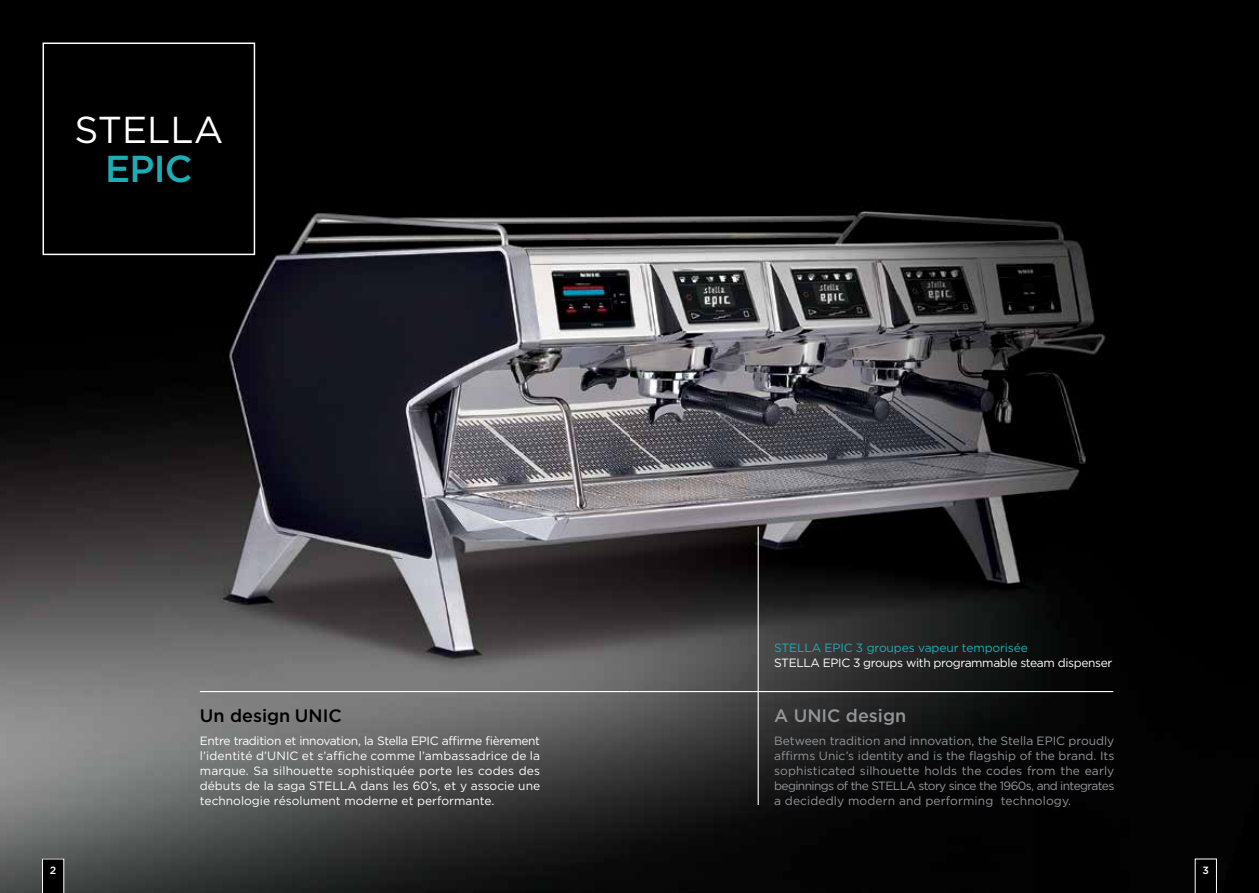
<style>
.page{position:relative;width:1259px;height:893px;background:#fff}
.page>*{position:absolute;margin:0;border:0;box-sizing:border-box;transform-origin:0 0}
.t1{font:37.5px "Gotham";color:#fff}
.t2{font:500 37.5px "Gotham";color:#1eadb6}
.t3{font:500 18px "Gotham";color:#000}
.t4{font:500 18px "Gotham";color:#939598}
.t5{font:12px/15px "Gotham";letter-spacing:-.015em;color:#fff;text-align:justify}
.t6{font:12px/15px "Gotham";letter-spacing:.01em;color:#939598;text-align:justify}
.t7{font:12px "Gotham";letter-spacing:-.01em;color:#1eadb6}
.t8{font:500 10.5px "Gotham";color:#fff}
</style>
<div class="page">
<img style="left:629px;top:0;width:630px;height:893px">
<svg style="left:0;top:0;width:629px;height:893px;background:#39393b"></svg>
<div style="left:43px;top:43px;width:212px;height:212px;background:#000;border:2px solid #fff"></div>
<svg style="left:42px;top:859px;width:22px;height:34px"></svg>
<svg style="left:1195px;top:859px;width:21px;height:34px"></svg>
<hr style="left:200px;top:691px;width:429px;height:1px;background:#fff">
<hr style="left:629px;top:691px;width:484px;height:1px;background:#fff">
<hr style="left:757px;top:527px;width:2px;height:278px;background:#fff">
<h1 class="t1" style="left:74px;top:109px;width:150px">STELLA</h1>
<h1 class="t2" style="left:105px;top:147px;width:89px">EPIC</h1>
<h2 class="t3" style="left:200px;top:706px;width:143px">Un design UNIC</h2>
<p class="t5" style="left:200px;top:733px;width:342px">Entre tradition et innovation, la Stella EPIC affirme fièrement l’identité d’UNIC et s’affiche comme l’ambassadrice de la marque. Sa silhouette sophistiquée porte les codes des débuts de la saga STELLA dans les 60’s, et y associe une technologie résolument moderne et performante.</p>
<p class="t7" style="left:774px;top:641px;width:255px">STELLA EPIC 3 groupes vapeur temporisée</p>
<p class="t5" style="left:774px;top:655px;width:340px">STELLA EPIC 3 groups with programmable steam dispenser</p>
<h2 class="t4" style="left:774px;top:706px;width:134px">A UNIC design</h2>
<p class="t6" style="left:774px;top:733px;width:342px">Between tradition and innovation, the Stella EPIC proudly affirms Unic’s identity and is the flagship of the brand. Its sophisticated silhouette holds the codes from the early beginnings of the STELLA story since the 1960s, and integrates a decidedly modern and performing technology.</p>
<p class="t8" style="left:50px;top:864px;width:8px">2</p>
<p class="t8" style="left:1202px;top:864px;width:8px">3</p>
</div>
